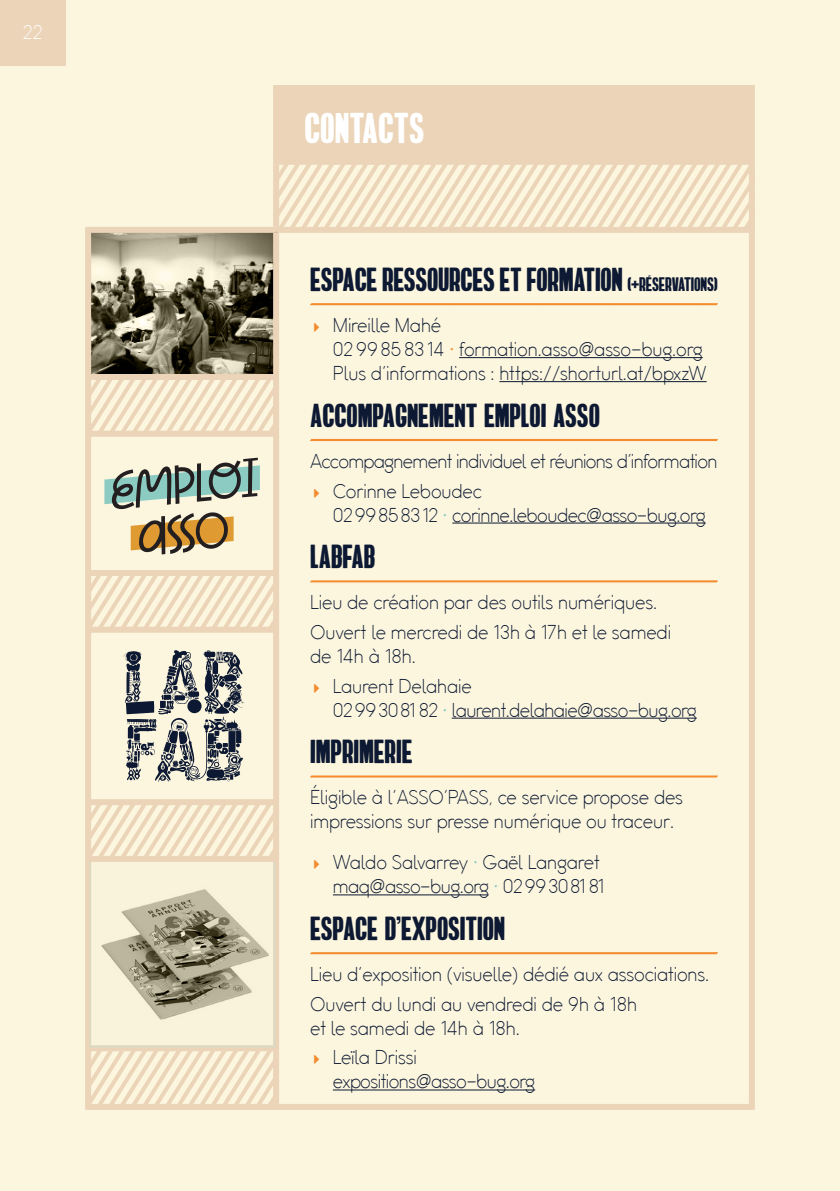
<style>
.page{position:relative;width:840px;height:1191px;background:#fff}
.page>*{position:absolute;margin:0;border:0;box-sizing:border-box;transform-origin:0 0}
.t1{font:44px "Alberto";color:#fff}
.t2{font:34px "Alberto";letter-spacing:-.005em;color:#0d1932}
.t3{font:20px/29.6px "Omega Sans";letter-spacing:-.005em;color:#0d1932}
.t4{font:20px/24px "Omega Sans";letter-spacing:-.025em;color:#0d1932}
.t5{font:20px/29.6px "Omega Sans";letter-spacing:-.03em;color:#0d1932}
.t6{font:20px "Omega Sans";color:#fff}
.s1{font-size:20px}
.s2{color:#f38c2e}
.s3{color:#8bcbc1}
</style>
<div class="page">
<div style="left:0;top:0;width:839px;height:1191px;background:#fcf6df"></div>
<svg style="left:91px;top:233px;width:182px;height:141px;background:#827d68"></svg>
<div style="left:0;top:0;width:65px;height:65px;background:#ebd4b8"></div>
<div style="left:276px;top:88px;width:475px;height:74px;background:#ebd4b8"></div>
<div style="left:273px;top:91px;width:6px;height:68px;background:#ebd4b8"></div>
<div style="left:273px;top:85px;width:481px;height:6px;background:#ebd4b8"></div>
<div style="left:748px;top:91px;width:6px;height:68px;background:#ebd4b8"></div>
<div style="left:273px;top:165px;width:6px;height:62px;background:#ebd4b8"></div>
<div style="left:273px;top:159px;width:481px;height:6px;background:#ebd4b8"></div>
<div style="left:85px;top:233px;width:6px;height:870px;background:#ebd4b8"></div>
<div style="left:85px;top:227px;width:191px;height:6px;background:#ebd4b8"></div>
<div style="left:85px;top:1103px;width:191px;height:6px;background:#ebd4b8"></div>
<div style="left:273px;top:233px;width:6px;height:870px;background:#ebd4b8"></div>
<div style="left:276px;top:227px;width:478px;height:6px;background:#ebd4b8"></div>
<div style="left:748px;top:233px;width:6px;height:870px;background:#ebd4b8"></div>
<div style="left:276px;top:1103px;width:478px;height:6px;background:#ebd4b8"></div>
<svg style="left:310px;top:303px;width:407px;height:3px"></svg>
<hr style="left:459px;top:357px;width:243px;height:1px;background:#0d1932">
<hr style="left:499px;top:381px;width:207px;height:1px;background:#0d1932">
<svg style="left:310px;top:439px;width:407px;height:2px"></svg>
<hr style="left:452px;top:522px;width:253px;height:1px;background:#0d1932">
<svg style="left:310px;top:580px;width:407px;height:3px"></svg>
<hr style="left:451px;top:717px;width:245px;height:1px;background:#0d1932">
<svg style="left:310px;top:775px;width:407px;height:3px"></svg>
<hr style="left:333px;top:894px;width:155px;height:1px;background:#0d1932">
<svg style="left:310px;top:952px;width:407px;height:2px"></svg>
<hr style="left:333px;top:1089px;width:202px;height:1px;background:#0d1932">
<svg style="left:279px;top:165px;width:475px;height:62px"></svg>
<svg style="left:91px;top:380px;width:182px;height:51px"></svg>
<svg style="left:91px;top:576px;width:182px;height:50px"></svg>
<svg style="left:91px;top:805px;width:182px;height:51px"></svg>
<svg style="left:91px;top:1051px;width:182px;height:53px"></svg>
<svg style="left:123px;top:650px;width:121px;height:132px"></svg>
<div style="left:88px;top:570px;width:188px;height:6px;background:#ebd4b8"></div>
<div style="left:88px;top:626px;width:188px;height:6px;background:#ebd4b8"></div>
<div style="left:88px;top:374px;width:188px;height:6px;background:#ebd4b8"></div>
<div style="left:88px;top:799px;width:188px;height:6px;background:#ebd4b8"></div>
<svg style="left:89px;top:1045px;width:187px;height:6px"></svg>
<div style="left:88px;top:856px;width:188px;height:6px;background:#ebd4b8"></div>
<div style="left:88px;top:431px;width:188px;height:6px;background:#ebd4b8"></div>
<svg style="left:89px;top:862px;width:186px;height:185px"></svg>
<svg style="left:104px;top:458px;width:156px;height:96px"></svg>
<p class="t6" style="left:23px;top:20px;width:22px">22</p>
<h1 class="t1" style="left:304px;top:105px;width:121px">CONTACTS</h1>
<h2 class="t2" style="left:310px;top:262px;width:409px">ESPACE RESSOURCES ET FORMATION <span class="s1">(+RÉSERVATIONS)</span></h2>
<p class="t3" style="left:333px;top:314px;width:375px;line-height:24px">Mireille Mahé<br>0299858314 <span class="s2">•</span> formation.asso@asso-bug.org<br>Plus d’informations : https://shorturl.at/bpxzW</p>
<h2 class="t2" style="left:310px;top:398px;width:291px">ACCOMPAGNEMENT EMPLOI ASSO</h2>
<p class="t5" style="left:333px;top:447px;width:386px;text-indent:-23px">Accompagnement individuel et réunions d’information<br>Corinne Leboudec</p>
<p class="t4" style="left:333px;top:503px;width:374px">0299858312 <span class="s3">•</span> corinne.leboudec@asso-bug.org</p>
<h2 class="t2" style="left:310px;top:539px;width:67px">LABFAB</h2>
<p class="t3" style="left:310px;top:588px;width:362px">Lieu de création par des outils numériques.<br>Ouvert le mercredi de 13h à 17h et le samedi</p>
<p class="t3" style="left:333px;top:642px;width:140px;text-indent:-23px">de 14h à 18h.<br>Laurent Delahaie</p>
<p class="t4" style="left:333px;top:698px;width:365px">02993081 82 <span class="s3">•</span> laurent.delahaie@asso-bug.org</p>
<h2 class="t2" style="left:310px;top:734px;width:104px">IMPRIMERIE</h2>
<p class="t3" style="left:310px;top:786px;width:374px;line-height:24px">Éligible à l’ASSO’PASS, ce service propose des impressions sur presse numérique ou traceur.</p>
<p class="t4" style="left:333px;top:851px;width:272px">Waldo Salvarrey <span class="s3">•</span> Gaël Langaret maq@asso-bug.org <span class="s3">•</span> 02993081 81</p>
<h2 class="t2" style="left:310px;top:911px;width:196px">ESPACE D’EXPOSITION</h2>
<p class="t3" style="left:310px;top:960px;width:400px">Lieu d’exposition (visuelle) dédié aux associations.<br>Ouvert du lundi au vendredi de 9h à 18h</p>
<p class="t3" style="left:333px;top:1013px;width:188px;text-indent:-23px">et le samedi de 14h à 18h.<br>Leïla Drissi</p>
<p class="t4" style="left:333px;top:1070px;width:204px">expositions@asso-bug.org</p>
</div>
